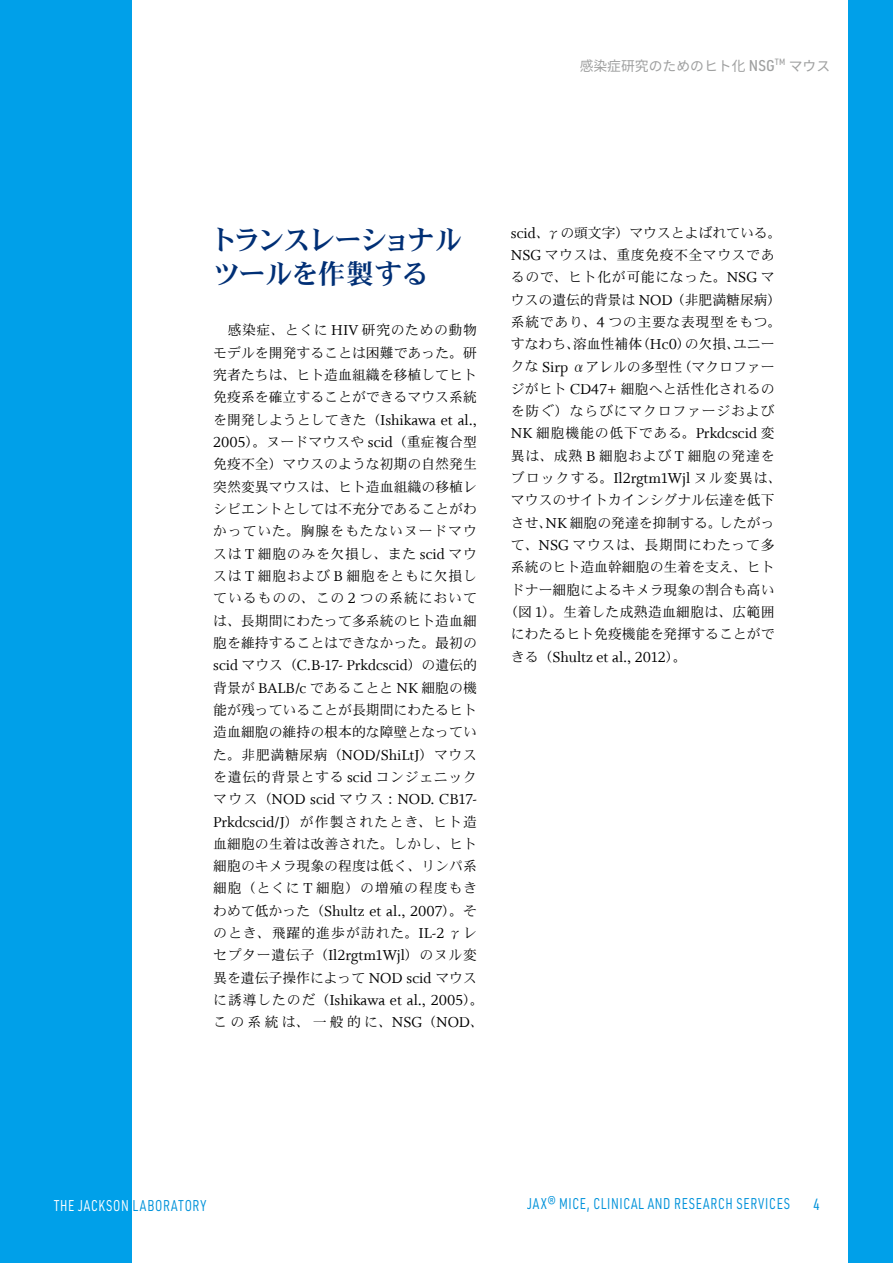
<style>
.page{position:relative;width:893px;height:1263px;background:#fff}
.page>*{position:absolute;margin:0;border:0;box-sizing:border-box;transform-origin:0 0}
.t1{font:27.6px/34px "Heisei Min Std W7";letter-spacing:-.055em;color:#002f75}
.t2{font:16.35px "Whitman Roman LF";color:#000}
.t3{font:15.9px "URWDIN Cond";color:#0092da}
.t4{font:15.3px "URWDIN Semi Cond";letter-spacing:.05em;color:#0092da;scale:.83 1}
.t5{font:15.3px "URWDIN Semi Cond";letter-spacing:.06em;color:#fff;scale:.83 1}
.t6{font:13.8px/22.4px "Heisei Min Std W3";letter-spacing:.005em;color:#000;text-align:justify}
.t7{font:13.8px "Source Han Sans JP";color:#9fa0a0}
.t8{font:13.8px "Heisei Min Std W3";letter-spacing:.24em;color:#000}
.s1{font-family:"URWDIN Semi Cond";font-weight:500;font-size:15.3px}
.s2{font-family:"Whitman Roman LF";font-size:16.35px}
.s3{font-family:"Heisei Min Std W3";font-size:13.8px}
.s4{color:#0092da}
</style>
<div class="page">
<div style="left:0;top:0;width:132px;height:1263px;background:#00a0e9"></div>
<div style="left:848px;top:0;width:45px;height:1263px;background:#00a0e9"></div>
<p class="t7" style="left:580px;top:58px;width:252px">感染症研究のためのヒト化 <span class="s1">NSG</span><sup>TM</sup> マウス</p>
<h1 class="t1" style="left:209px;top:222px;width:254px">トランスレーショナルツールを作製する</h1>
<p class="t6" style="left:213px;top:319px;width:265px">　感染症、とくに <span class="s2">HIV</span> 研究のための動物モデルを開発することは困難であった。研究者たちは、ヒト造血組織を移植してヒト免疫系を確立することができるマウス系統</p>
<p class="t2" style="left:213px;top:411px;width:265px"><span class="s3">を開発しようとしてきた（</span>Ishikawa et al.,</p>
<p class="t6" style="left:213px;top:431px;width:265px"><span class="s2">2005</span>）。ヌードマウスや <span class="s2">scid</span>（重症複合型免疫不全）マウスのような初期の自然発生突然変異マウスは、ヒト造血組織の移植レシピエントとしては不充分であることがわかっていた。胸腺をもたないヌードマウスは <span class="s2">T</span> 細胞のみを欠損し、また <span class="s2">scid</span> マウスは <span class="s2">T</span> 細胞および <span class="s2">B</span> 細胞をともに欠損しているものの、この <span class="s2">2</span> つの系統においては、長期間にわたって多系統のヒト造血細胞を維持することはできなかった。最初の</p>
<p class="t2" style="left:213px;top:656px;width:265px">scid <span class="s3">マウス（</span>C.B-17- Prkdcscid<span class="s3">）の遺伝的</span></p>
<p class="t6" style="left:213px;top:676px;width:265px">背景が <span class="s2">BALB/c</span> であることと <span class="s2">NK</span> 細胞の機能が残っていることが長期間にわたるヒト造血細胞の維持の根本的な障壁となっていた。非肥満糖尿病（<span class="s2">NOD/ShiLtJ</span>）マウスを遺伝的背景とする <span class="s2">scid</span> コンジェニック</p>
<p class="t2" style="left:213px;top:790px;width:265px"><span class="s3">マウス（</span>NOD scid <span class="s3">マウス：</span>NOD. CB17-</p>
<p class="t6" style="left:213px;top:810px;width:265px"><span class="s2">Prkdcscid/J</span>）が作製されたとき、ヒト造血細胞の生着は改善された。しかし、ヒト細胞のキメラ現象の程度は低く、リンパ系細胞（とくに <span class="s2">T</span> 細胞）の増殖の程度もき</p>
<p class="t2" style="left:213px;top:902px;width:265px"><span class="s3">わめて低かった（</span>Shultz et al., 2007<span class="s3">）。そ</span></p>
<p class="t6" style="left:213px;top:922px;width:265px">のとき、飛躍的進歩が訪れた。<span class="s2">IL-2</span> γレセプター遺伝子（<span class="s2">Il2rgtm1Wjl</span>）のヌル変異を遺伝子操作によって <span class="s2">NOD scid</span> マウス</p>
<p class="t2" style="left:213px;top:991px;width:272px"><span class="s3">に誘導したのだ（</span>Ishikawa et al., 2005<span class="s3">）。</span></p>
<p class="t8" style="left:213px;top:1013px;width:272px">この系統は、一般的に、<span class="s2">NSG</span>（<span class="s2">NOD</span>、</p>
<p class="t6" style="left:504px;top:221px;width:279px;text-align:center"><span class="s2">scid</span>、γの頭文字）マウスとよばれている。<br><span class="s2">NSG</span> マウスは、重度免疫不全マウスであるので、ヒト化が可能になった。<span class="s2">NSG</span> マウスの遺伝的背景は <span class="s2">NOD</span>（非肥満糖尿病）系統であり、<span class="s2">4</span> つの主要な表現型をもつ。すなわち、溶血性補体（<span class="s2">Hc0</span>）の欠損、ユニークな <span class="s2">Sirp</span> αアレルの多型性（マクロファージがヒト <span class="s2">CD47+</span> 細胞へと活性化されるのを防ぐ）ならびにマクロファージおよび<br><span class="s2">NK</span> 細胞機能の低下である。<span class="s2">Prkdcscid</span> 変異は、成熟 <span class="s2">B</span> 細胞および <span class="s2">T</span> 細胞の発達をブロックする。<span class="s2">Il2rgtm1Wjl</span> ヌル変異は、マウスのサイトカインシグナル伝達を低下させ、<span class="s2">NK</span> 細胞の発達を抑制する。したがって、<span class="s2">NSG</span> マウスは、長期間にわたって多系統のヒト造血幹細胞の生着を支え、ヒトドナー細胞によるキメラ現象の割合も高い（図 <span class="s2">1</span>）。生着した成熟造血細胞は、広範囲にわたるヒト免疫機能を発揮することがで</p>
<p class="t2" style="left:511px;top:648px;width:177px"><span class="s3">きる（</span>Shultz et al., 2012<span class="s3">）。</span></p>
<p class="t5" style="left:54px;top:1195px;width:185px">THE JACKSON <span class="s4">LABORATORY</span></p>
<p class="t4" style="left:527px;top:1194px;width:318px">JAX® MICE, CLINICAL AND RESEARCH SERVICES</p>
<p class="t3" style="left:813px;top:1193px;width:8px">4</p>
</div>
